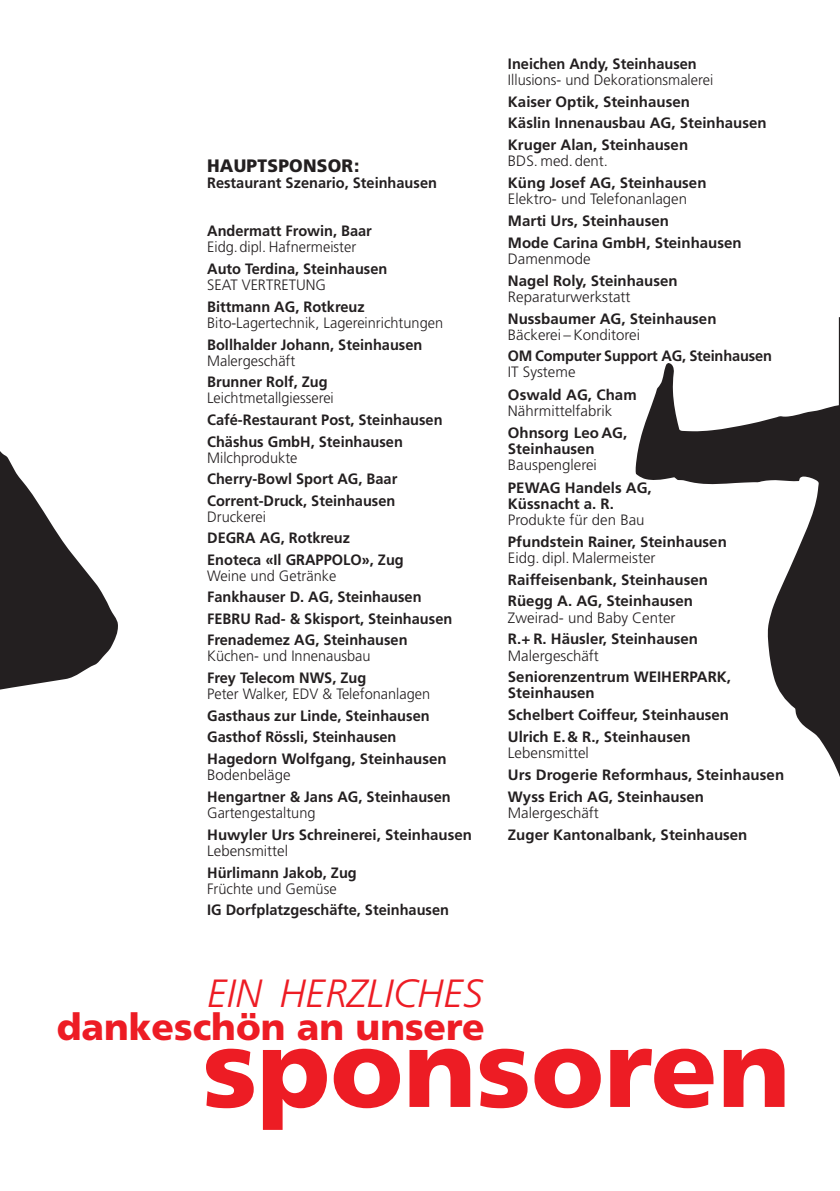
<style>
.page{position:relative;width:840px;height:1191px;background:#fff}
.page>*{position:absolute;margin:0;border:0;box-sizing:border-box;transform-origin:0 0}
.t1{font:900 109.2px "Frutiger";color:#ed1c24}
.t2{font:italic 300 39.4px "Frutiger";color:#ed1c24}
.t3{font:900 37px "Frutiger";color:#ed1c24}
.t4{font:900 18px "Frutiger";letter-spacing:.01em;color:#231f20}
.t5{font:700 15px/21.8px "Frutiger";color:#231f20}
.t6{font:300 15px "Frutiger";color:#231f20}
.t7{font:700 15px "Frutiger";color:#231f20;scale:.96 1}
</style>
<div class="page">
<svg style="left:0;top:451px;width:118px;height:239px;fill:#231f20"></svg>
<svg style="left:635px;top:363px;width:204px;height:412px"></svg>
<p class="t4" style="left:207px;top:158px;width:154px">HAUPTSPONSOR:</p>
<p class="t5" style="left:207px;top:173px;width:231px">Restaurant Szenario, Steinhausen</p>
<p class="t5" style="left:207px;top:221px;width:166px">Andermatt Frowin, Baar</p>
<p class="t6" style="left:207px;top:241px;width:150px">Eidg.dipl. Hafnermeister</p>
<p class="t5" style="left:207px;top:259px;width:182px">Auto Terdina, Steinhausen</p>
<p class="t6" style="left:207px;top:279px;width:120px">SEAT VERTRETUNG</p>
<p class="t5" style="left:207px;top:297px;width:159px">Bittmann AG, Rotkreuz</p>
<p class="t6" style="left:207px;top:316px;width:237px">Bito-Lagertechnik, Lagereinrichtungen</p>
<p class="t5" style="left:207px;top:334px;width:217px">Bollhalder Johann, Steinhausen</p>
<p class="t6" style="left:207px;top:354px;width:90px">Malergeschäft</p>
<p class="t5" style="left:207px;top:372px;width:122px">Brunner Rolf, Zug</p>
<p class="t6" style="left:207px;top:392px;width:128px">Leichtmetallgiesserei</p>
<p class="t5" style="left:207px;top:410px;width:237px">Café-Restaurant Post, Steinhausen<br>Chäshus GmbH, Steinhausen</p>
<p class="t6" style="left:207px;top:451px;width:92px">Milchprodukte</p>
<p class="t5" style="left:207px;top:469px;width:191px">Cherry-Bowl Sport AG, Baar<br>Corrent-Druck, Steinhausen</p>
<p class="t6" style="left:207px;top:510px;width:60px">Druckerei</p>
<p class="t5" style="left:207px;top:529px;width:198px;line-height:21.2px">DEGRA AG, Rotkreuz<br>Enoteca «Il GRAPPOLO», Zug</p>
<p class="t6" style="left:207px;top:569px;width:131px">Weine und Getränke</p>
<p class="t5" style="left:207px;top:587px;width:246px">Fankhauser D. AG, Steinhausen<br>FEBRU Rad- &amp; Skisport, Steinhausen<br>Frenademez AG, Steinhausen</p>
<p class="t6" style="left:207px;top:650px;width:165px">Küchen- und Innenausbau</p>
<p class="t5" style="left:207px;top:668px;width:161px">Frey Telecom NWS, Zug</p>
<p class="t6" style="left:207px;top:688px;width:224px">Peter Walker, EDV &amp; Telefonanlagen</p>
<p class="t5" style="left:207px;top:706px;width:241px">Gasthaus zur Linde, Steinhausen<br>Gasthof Rössli, Steinhausen<br>Hagedorn Wolfgang, Steinhausen</p>
<p class="t6" style="left:207px;top:769px;width:85px">Bodenbeläge</p>
<p class="t5" style="left:207px;top:786px;width:245px">Hengartner &amp; Jans AG, Steinhausen</p>
<p class="t6" style="left:207px;top:806px;width:110px">Gartengestaltung</p>
<p class="t5" style="left:207px;top:825px;width:266px">Huwyler Urs Schreinerei, Steinhausen</p>
<p class="t6" style="left:207px;top:845px;width:82px">Lebensmittel</p>
<p class="t5" style="left:207px;top:863px;width:151px">Hürlimann Jakob, Zug</p>
<p class="t6" style="left:207px;top:882px;width:131px">Früchte und Gemüse</p>
<p class="t5" style="left:207px;top:900px;width:243px">IG Dorfplatzgeschäfte, Steinhausen</p>
<h2 class="t2" style="left:207px;top:977px;width:277px">EIN HERZLICHES</h2>
<h3 class="t3" style="left:57px;top:1012px;width:429px">dankeschön an unsere</h3>
<p class="t5" style="left:507px;top:54px;width:190px">Ineichen Andy, Steinhausen</p>
<p class="t6" style="left:507px;top:74px;width:207px">Illusions- und Dekorationsmalerei</p>
<p class="t5" style="left:507px;top:92px;width:260px">Kaiser Optik, Steinhausen<br>Käslin Innenausbau AG, Steinhausen<br>Kruger Alan, Steinhausen</p>
<p class="t6" style="left:507px;top:155px;width:102px">BDS. med.dent.</p>
<p class="t5" style="left:507px;top:173px;width:200px">Küng Josef AG, Steinhausen</p>
<p class="t6" style="left:507px;top:193px;width:180px">Elektro- und Telefonanlagen</p>
<p class="t5" style="left:507px;top:211px;width:235px">Marti Urs, Steinhausen<br>Mode Carina GmbH, Steinhausen</p>
<p class="t6" style="left:507px;top:253px;width:84px">Damenmode</p>
<p class="t5" style="left:507px;top:271px;width:171px">Nagel Roly, Steinhausen</p>
<p class="t6" style="left:507px;top:291px;width:124px">Reparaturwerkstatt</p>
<p class="t5" style="left:507px;top:309px;width:210px">Nussbaumer AG, Steinhausen</p>
<p class="t6" style="left:507px;top:328px;width:133px">Bäckerei – Konditorei</p>
<p class="t7" style="left:507px;top:350px;width:276px">OM Computer Support AG, Steinhausen</p>
<p class="t6" style="left:507px;top:366px;width:69px">IT Systeme</p>
<p class="t5" style="left:507px;top:384px;width:130px">Oswald AG, Cham</p>
<p class="t6" style="left:507px;top:404px;width:106px">Nährmittelfabrik</p>
<p class="t5" style="left:507px;top:426px;width:121px;line-height:16.2px">Ohnsorg Leo AG,<br>Steinhausen</p>
<p class="t6" style="left:507px;top:459px;width:90px">Bauspenglerei</p>
<p class="t5" style="left:507px;top:480px;width:145px;line-height:16.2px">PEWAG Handels AG,<br>Küssnacht a. R.</p>
<p class="t6" style="left:507px;top:513px;width:138px">Produkte für den Bau</p>
<p class="t5" style="left:507px;top:532px;width:220px">Pfundstein Rainer, Steinhausen</p>
<p class="t6" style="left:507px;top:551px;width:149px">Eidg. dipl. Malermeister</p>
<p class="t5" style="left:507px;top:569px;width:201px">Raiffeisenbank, Steinhausen<br>Rüegg A. AG, Steinhausen</p>
<p class="t6" style="left:507px;top:611px;width:169px">Zweirad- und Baby Center</p>
<p class="t5" style="left:507px;top:629px;width:191px">R.+ R. Häusler, Steinhausen</p>
<p class="t6" style="left:507px;top:649px;width:92px">Malergeschäft</p>
<p class="t5" style="left:507px;top:670px;width:224px;line-height:16.2px">Seniorenzentrum WEIHERPARK,<br>Steinhausen</p>
<p class="t5" style="left:507px;top:705px;width:222px">Schelbert Coiffeur, Steinhausen<br>Ulrich E.&amp; R., Steinhausen</p>
<p class="t6" style="left:507px;top:747px;width:82px">Lebensmittel</p>
<p class="t5" style="left:507px;top:765px;width:277px">Urs Drogerie Reformhaus, Steinhausen<br>Wyss Erich AG, Steinhausen</p>
<p class="t6" style="left:507px;top:806px;width:92px">Malergeschäft</p>
<p class="t5" style="left:507px;top:825px;width:241px">Zuger Kantonalbank, Steinhausen</p>
<h1 class="t1" style="left:202px;top:1025px;width:589px">sponsoren</h1>
</div>
